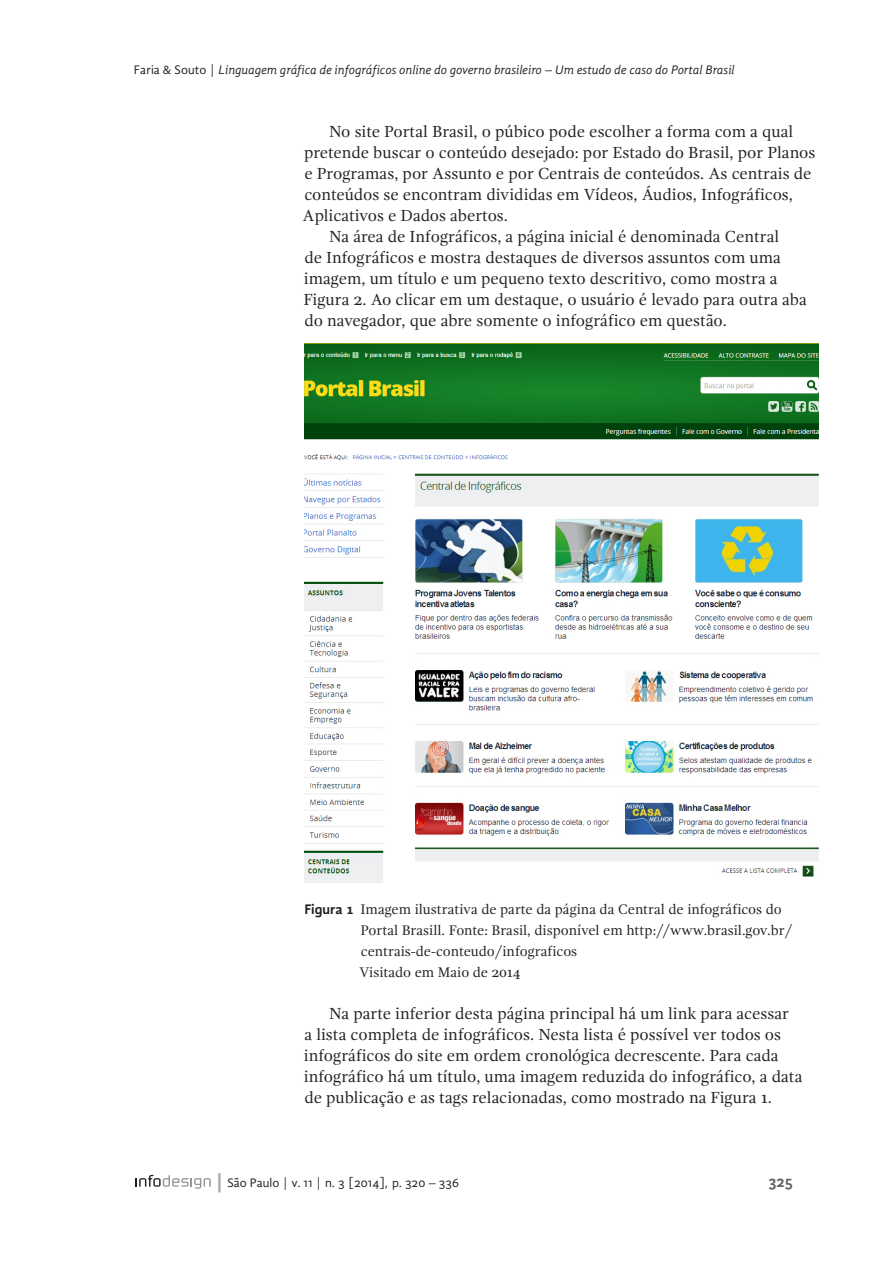
<style>
.page{position:relative;width:893px;height:1263px;background:#fff}
.page>*{position:absolute;margin:0;border:0;box-sizing:border-box;transform-origin:0 0}
.PT_Corpo_de_texto{font:16.5px/21px "Gandhi Serif";color:#231f20}
.t1{font:700 16.5px "Gandhi Sans";color:#636366}
.t2{font:14.25px/21px "Gandhi Serif";color:#231f20}
.t3{font:italic 12.75px "Gandhi Sans";color:#231f20}
.t4{font:12.75px "Gandhi Sans";color:#231f20}
.s1{font-style:normal}
.s2{font-family:"Gandhi Sans";font-weight:700}
.s3{font-size:19.2px;color:#a8a9ad}
</style>
<div class="page">
<svg style="left:136px;top:1175px;width:75px;height:13px"></svg>
<img style="left:304px;top:343px;width:515px;height:540px">
<p class="t3" style="left:134px;top:62px;width:602px"><span class="s1">Faria &amp; Souto |</span> Linguagem gráfica de infográficos online do governo brasileiro – Um estudo de caso do Portal Brasil</p>
<p class="PT_Corpo_de_texto" style="left:302px;top:121px;width:514px;text-indent:27px">No site Portal Brasil, o púbico pode escolher a forma com a qual pretende buscar o conteúdo desejado: por Estado do Brasil, por Planos e Programas, por Assunto e por Centrais de conteúdos. As centrais de conteúdos se encontram divididas em Vídeos, Áudios, Infográficos, Aplicativos e Dados abertos.</p>
<p class="PT_Corpo_de_texto" style="left:303px;top:226px;width:505px;text-indent:26px">Na área de Infográficos, a página inicial é denominada Central<br>de Infográficos e mostra destaques de diversos assuntos com uma imagem, um título e um pequeno texto descritivo, como mostra a Figura 2. Ao clicar em um destaque, o usuário é levado para outra aba do navegador, que abre somente o infográfico em questão.</p>
<p class="t2" style="left:359px;top:898px;width:435px;text-indent:-55px"><span class="s2">Figura 1</span> Imagem ilustrativa de parte da página da Central de infográficos do Portal Brasill. Fonte: Brasil, disponível em http://www.brasil.gov.br/ centrais-de-conteudo/infograficos<br>Visitado em Maio de 2014</p>
<p class="PT_Corpo_de_texto" style="left:304px;top:1003px;width:500px;text-indent:25px">Na parte inferior desta página principal há um link para acessar<br>a lista completa de infográficos. Nesta lista é possível ver todos os infográficos do site em ordem cronológica decrescente. Para cada infográfico há um título, uma imagem reduzida do infográfico, a data de publicação e as tags relacionadas, como mostrado na Figura 1.</p>
<p class="t4" style="left:214px;top:1175px;width:247px"><span class="s3">|</span>São Paulo | v. 11 | n. 3 [2014], p. 320 – 336</p>
<p class="t1" style="left:768px;top:1171px;width:26px">325</p>
</div>
